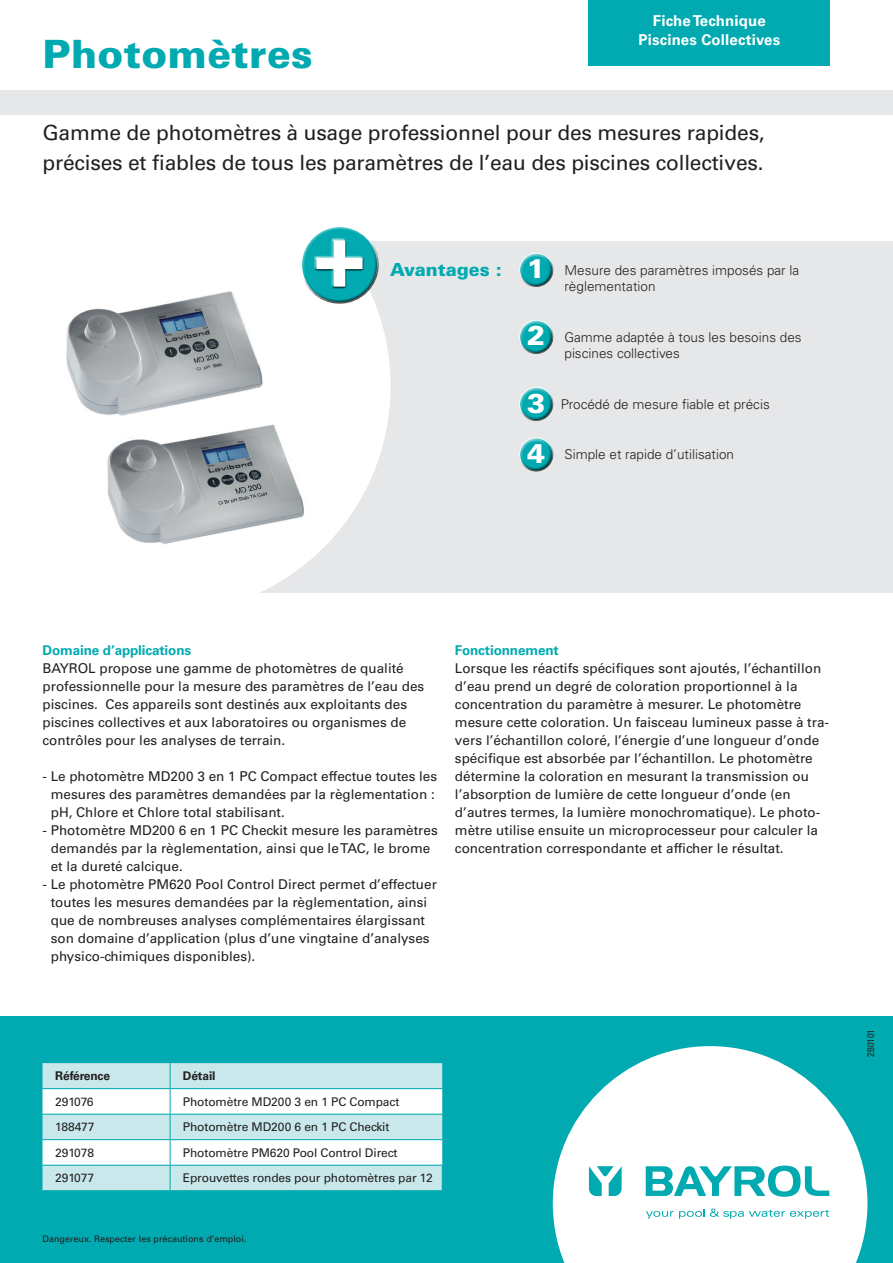
<style>
.page{position:relative;width:893px;height:1263px;background:#fff}
.page>*{position:absolute;margin:0;border:0;box-sizing:border-box;transform-origin:0 0}
.t1{font:700 86.7px "Univers LT Std";color:#fff}
.t2{font:900 39px "Univers LT Std";letter-spacing:.01em;color:#00aab0}
.t3{font:900 27px "Univers LT Std";color:#fff}
.t4{font:21px/30px "Univers LT Std";letter-spacing:-.01em;color:#231f20}
.t5{font:900 18px "Univers LT Std";color:#00aab0}
.t6{font:700 15px/19.5px "Univers LT Std";letter-spacing:.01em;color:#fff;text-align:center}
.t7{font:13.5px/18px "Univers LT Std";color:#231f20}
.t8{font:300 13.5px/16.5px "Univers LT Std";color:#231f20}
.t9{font:700 13.5px "Univers LT Std";letter-spacing:-.01em;color:#00aab0}
.t10{font:12px "Univers LT Std";letter-spacing:-.01em;color:#231f20}
.t11{font:700 12px "Univers LT Std";letter-spacing:-.01em;color:#231f20}
.t12{font:condensed 9.6px "Helvetica Neue LT Std";color:#231f20}
.t13{font:9px "Univers LT Std";color:#231f20}
.s1{font-weight:900;font-size:27px;color:#fff}
</style>
<div class="page">
<div style="left:163px;top:242px;width:730px;height:351px;background:#e6e7e9"></div>
<svg style="left:163px;top:241px;width:228px;height:352px;fill:#fff"></svg>
<div style="left:296px;top:221px;width:81px;height:63px;background:#fff;opacity:.75"></div>
<div style="left:302px;top:238px;width:78px;height:70px;background:#231f20;opacity:.75"></div>
<div style="left:315px;top:238px;width:49px;height:50px;background:#fff;opacity:.75"></div>
<div style="left:315px;top:239px;width:50px;height:50px;background:#231f20;opacity:.75"></div>
<div style="left:0;top:1016px;width:893px;height:247px;background:#00aab0"></div>
<div style="left:0;top:91px;width:893px;height:24px;background:#e6e7e9"></div>
<svg style="left:553px;top:1046px;width:314px;height:217px;fill:#fff"></svg>
<div style="left:588px;top:0;width:242px;height:66px;background:#00aab0"></div>
<svg style="left:646px;top:1165px;width:183px;height:32px"></svg>
<svg style="left:646px;top:1208px;width:183px;height:11px;background:#ceeeef"></svg>
<svg style="left:589px;top:1166px;width:33px;height:30px"></svg>
<div style="left:517px;top:250px;width:37px;height:30px;background:#fff;opacity:.75"></div>
<div style="left:518px;top:258px;width:40px;height:29px;background:#231f20;opacity:.75"></div>
<div style="left:517px;top:317px;width:37px;height:30px;background:#fff;opacity:.75"></div>
<div style="left:518px;top:325px;width:40px;height:29px;background:#231f20;opacity:.75"></div>
<div style="left:517px;top:384px;width:37px;height:30px;background:#fff;opacity:.75"></div>
<div style="left:518px;top:392px;width:40px;height:29px;background:#231f20;opacity:.75"></div>
<div style="left:517px;top:434px;width:37px;height:30px;background:#fff;opacity:.75"></div>
<div style="left:518px;top:442px;width:40px;height:30px;background:#231f20;opacity:.75"></div>
<svg style="left:43px;top:1063px;width:400px;height:128px;background:#d6eef0"></svg>
<hr style="left:170px;top:1190px;width:273px;height:1px;background:#00aab0">
<img style="left:66px;top:276px;width:206px;height:141px">
<img style="left:107px;top:417px;width:203px;height:140px">
<h2 class="t2" style="left:43px;top:30px;width:272px">Photomètres</h2>
<p class="t6" style="left:638px;top:11px;width:143px">Fiche Technique<br>Piscines Collectives</p>
<h3 class="t4" style="left:43px;top:118px;width:724px">Gamme de photomètres à usage professionnel pour des mesures rapides, précises et fiables de tous les paramètres de l’eau des piscines collectives.</h3>
<h1 class="t1" style="left:314px;top:205px;width:52px">+</h1>
<h3 class="t5" style="left:390px;top:258px;width:113px">Avantages :</h3>
<h3 class="t3" style="left:527px;top:251px;width:20px">1</h3>
<p class="t8" style="left:564px;top:262px;width:236px">Mesure des paramètres imposés par la règlementation</p>
<h3 class="t3" style="left:527px;top:318px;width:20px">2</h3>
<p class="t8" style="left:564px;top:329px;width:239px">Gamme adaptée à tous les besoins des piscines collectives</p>
<p class="t8" style="left:527px;top:396px;width:244px"><span class="s1">3</span> Procédé de mesure fiable et précis</p>
<h3 class="t3" style="left:527px;top:436px;width:20px">4</h3>
<p class="t8" style="left:564px;top:446px;width:171px">Simple et rapide d’utilisation</p>
<p class="t9" style="left:43px;top:642px;width:150px">Domaine d’applications</p>
<p class="t7" style="left:43px;top:659px;width:383px">BAYROL propose une gamme de photomètres de qualité professionnelle pour la mesure des paramètres de l’eau des piscines. Ces appareils sont destinés aux exploitants des piscines collectives et aux laboratoires ou organismes de contrôles pour les analyses de terrain.</p>
<p class="t7" style="left:51px;top:767px;width:388px;text-indent:-8px">- Le photomètre MD200 3 en 1 PC Compact effectue toutes les mesures des paramètres demandées par la règlementation : pH, Chlore et Chlore total stabilisant.</p>
<p class="t7" style="left:51px;top:821px;width:388px;text-indent:-8px">- Photomètre MD200 6 en 1 PC Checkit mesure les paramètres demandés par la règlementation, ainsi que le TAC, le brome et la dureté calcique.</p>
<p class="t7" style="left:51px;top:875px;width:388px;text-indent:-8px">- Le photomètre PM620 Pool Control Direct permet d’effectuer toutes les mesures demandées par la règlementation, ainsi que de nombreuses analyses complémentaires élargissant son domaine d’application (plus d’une vingtaine d’analyses physico-chimiques disponibles).</p>
<p class="t9" style="left:455px;top:642px;width:105px">Fonctionnement</p>
<p class="t7" style="left:455px;top:659px;width:375px">Lorsque les réactifs spécifiques sont ajoutés, l’échantillon d’eau prend un degré de coloration proportionnel à la concentration du paramètre à mesurer. Le photomètre mesure cette coloration. Un faisceau lumineux passe à tra&shy;vers l’échantillon coloré, l’énergie d’une longueur d’onde spécifique est absorbée par l’échantillon. Le photomètre détermine la coloration en mesurant la transmission ou l’absorption de lumière de cette longueur d’onde (en d’autres termes, la lumière monochromatique). Le photo&shy;mètre utilise ensuite un microprocesseur pour calculer la concentration correspondante et afficher le résultat.</p>
<p class="t11" style="left:55px;top:1069px;width:56px">Référence</p>
<p class="t11" style="left:183px;top:1069px;width:34px">Détail</p>
<p class="t10" style="left:55px;top:1094px;width:40px">291076</p>
<p class="t10" style="left:183px;top:1094px;width:218px">Photomètre MD200 3 en 1 PC Compact</p>
<p class="t10" style="left:55px;top:1120px;width:41px">188477</p>
<p class="t10" style="left:183px;top:1120px;width:208px">Photomètre MD200 6 en 1 PC Checkit</p>
<p class="t10" style="left:55px;top:1145px;width:40px">291078</p>
<p class="t10" style="left:183px;top:1145px;width:216px">Photomètre PM620 Pool Control Direct</p>
<p class="t10" style="left:55px;top:1171px;width:40px">291077</p>
<p class="t10" style="left:183px;top:1171px;width:251px">Eprouvettes rondes pour photomètres par 12</p>
<p class="t13" style="left:43px;top:1233px;width:205px">Dangereux. Respecter les précautions d’emploi.</p>
<p class="t12" style="left:865px;top:1057px;width:29px;rotate:-90deg">2B0101</p>
</div>
